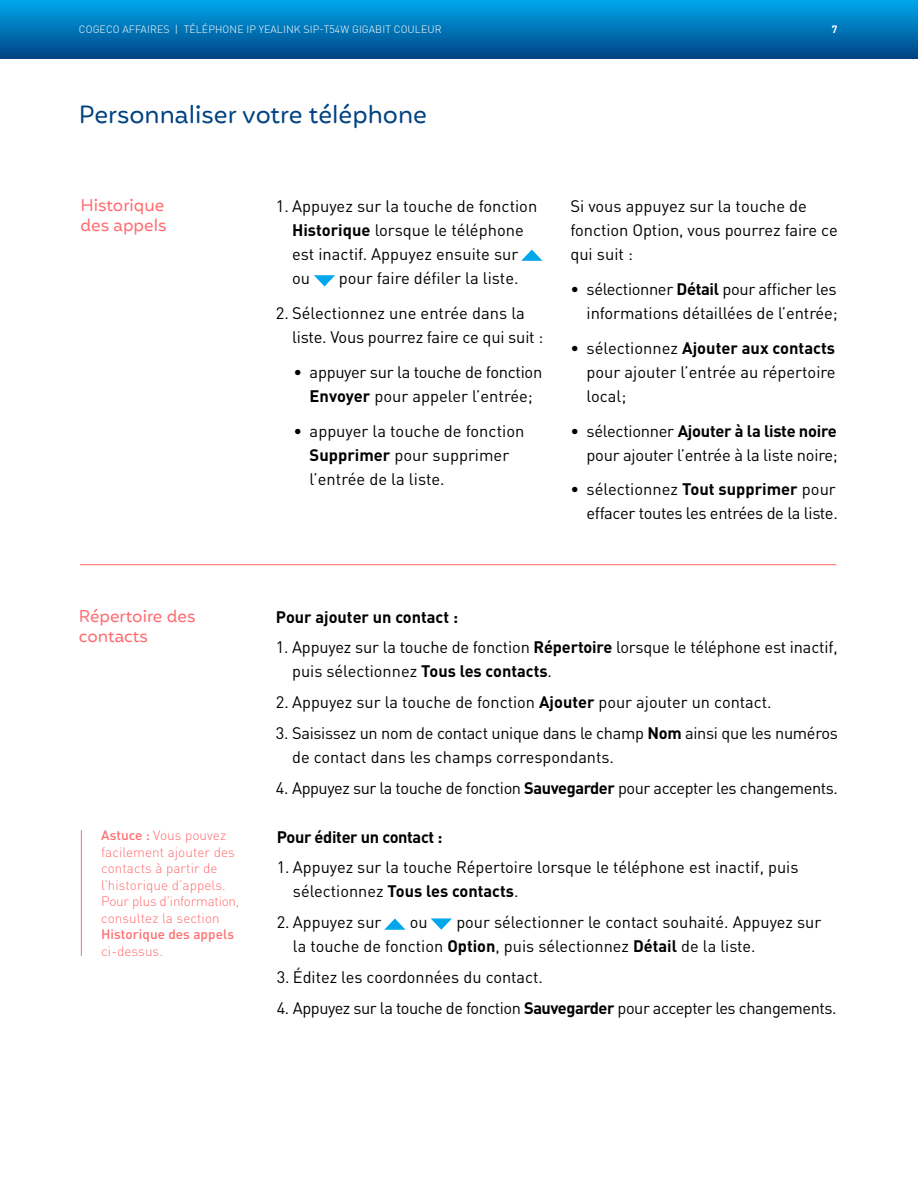
<style>
.page{position:relative;width:918px;height:1188px;background:#fff}
.page>*{position:absolute;margin:0;border:0;box-sizing:border-box;transform-origin:0 0}
.t1{font:24px "Mohr Rounded";color:#004282}
.t2{font:16.5px/24px "DIN Pro";letter-spacing:-.005em;color:#000}
.t3{font:16.5px/24px "DIN Pro";letter-spacing:-.025em;color:#000;text-align:right}
.t4{font:16.5px "DIN Pro";letter-spacing:-.03em;color:#000}
.t5{font:16.5px/19.5px "Mohr Rounded";color:#ff6c6f}
.t6{font:700 16.5px "DIN Pro";color:#000}
.t7{font:700 16.5px "DIN Pro";letter-spacing:-.02em;color:#000}
.t8{font:300 13.5px/16.5px "DIN Pro";letter-spacing:.005em;color:#ff6c6f}
.t9{font:500 13.5px "DIN Pro";letter-spacing:.005em;color:#ff6c6f}
.t10{font:300 10.5px "DIN Pro";letter-spacing:.01em;color:#fff}
.t11{font:700 10.5px "DIN Pro";color:#fff}
.s1{font-weight:700}
.s2{font-weight:500}
</style>
<div class="page">
<div style="left:0;top:0;width:918px;height:58px;background:linear-gradient(to bottom,#00a7eb,#004686)"></div>
<svg style="left:521px;top:250px;width:21px;height:11px"></svg>
<svg style="left:314px;top:275px;width:21px;height:11px"></svg>
<hr style="left:80px;top:564px;width:756px;height:1px;background:#ff6c6f">
<svg style="left:384px;top:918px;width:22px;height:12px"></svg>
<svg style="left:431px;top:918px;width:21px;height:12px"></svg>
<hr style="left:81px;top:830px;width:1px;height:126px;background:#ff6c6f">
<p class="t10" style="left:79px;top:22px;width:364px">COGECO AFFAIRES | TÉLÉPHONE IP YEALINK SIP-T54W GIGABIT COULEUR</p>
<p class="t11" style="left:832px;top:22px;width:7px">7</p>
<h1 class="t1" style="left:79px;top:100px;width:350px">Personnaliser votre téléphone</h1>
<p class="t5" style="left:80px;top:196px;width:88px">Historique des appels</p>
<p class="t2" style="left:292px;top:194px;width:247px;text-indent:-16px">1. Appuyez sur la touche de fonction<br><span class="s1">Historique</span> lorsque le téléphone est inactif. Appuyez ensuite sur ou</p>
<p class="t2" style="left:339px;top:266px;width:181px">pour faire défiler la liste.</p>
<p class="t2" style="left:292px;top:300px;width:253px;text-indent:-16px">2. Sélectionnez une entrée dans la liste. Vous pourrez faire ce qui suit :</p>
<p class="t2" style="left:293px;top:359px;width:250px;text-align:center">• appuyer sur la touche de fonction<br><span class="s1">Envoyer</span> pour appeler l’entrée;</p>
<p class="t2" style="left:310px;top:418px;width:216px;text-indent:-16px">• appuyer la touche de fonction<br><span class="s1">Supprimer</span> pour supprimer l’entrée de la liste.</p>
<p class="t2" style="left:570px;top:194px;width:269px">Si vous appuyez sur la touche de fonction Option, vous pourrez faire ce qui suit :</p>
<p class="t3" style="left:570px;top:276px;width:269px">• sélectionner <span class="s1">Détail</span> pour afficher les informations détaillées de l’entrée;</p>
<p class="t2" style="left:587px;top:335px;width:251px;text-align:justify;text-indent:-16px">• sélectionnez <span class="s1">Ajouter aux contacts </span>pour ajouter l’entrée au répertoire local;</p>
<p class="t2" style="left:570px;top:418px;width:269px;text-align:right">• sélectionner <span class="s1">Ajouter à la liste noire </span>pour ajouter l’entrée à la liste noire;</p>
<p class="t2" style="left:570px;top:477px;width:269px;text-align:right">• sélectionnez <span class="s1">Tout supprimer</span> pour effacer toutes les entrées de la liste.</p>
<p class="t5" style="left:79px;top:607px;width:118px">Répertoire des contacts</p>
<p class="t6" style="left:276px;top:606px;width:184px">Pour ajouter un contact :</p>
<p class="t2" style="left:292px;top:635px;width:547px;text-indent:-16px">1. Appuyez sur la touche de fonction <span class="s1">Répertoire</span> lorsque le téléphone est inactif, puis sélectionnez <span class="s1">Tous les contacts</span>.</p>
<p class="t2" style="left:276px;top:690px;width:497px">2. Appuyez sur la touche de fonction <span class="s1">Ajouter</span> pour ajouter un contact.</p>
<p class="t2" style="left:292px;top:720px;width:547px;text-indent:-16px">3. Saisissez un nom de contact unique dans le champ <span class="s1">Nom</span> ainsi que les numéros de contact dans les champs correspondants.</p>
<p class="t3" style="left:276px;top:775px;width:563px">4. Appuyez sur la touche de fonction <span class="s1">Sauvegarder</span> pour accepter les changements.</p>
<p class="t7" style="left:277px;top:826px;width:167px">Pour éditer un contact :</p>
<p class="t2" style="left:293px;top:855px;width:507px;text-indent:-16px">1. Appuyez sur la touche Répertoire lorsque le téléphone est inactif, puis sélectionnez <span class="s1">Tous les contacts</span>.</p>
<p class="t2" style="left:277px;top:910px;width:106px">2. Appuyez sur</p>
<p class="t2" style="left:410px;top:910px;width:19px">ou</p>
<p class="t8" style="left:101px;top:827px;width:140px"><span class="s2">Astuce :</span> Vous pouvez facilement ajouter des contacts à partir de l’historique d’appels.<br>Pour plus d’information, consultez la section</p>
<p class="t9" style="left:101px;top:925px;width:134px">Historique des appels</p>
<p class="t8" style="left:101px;top:942px;width:63px">ci-dessus.</p>
<p class="t2" style="left:293px;top:910px;width:530px;text-indent:163px">pour sélectionner le contact souhaité. Appuyez sur la touche de fonction <span class="s1">Option</span>, puis sélectionnez <span class="s1">Détail</span> de la liste.</p>
<p class="t2" style="left:277px;top:964px;width:268px">3. Éditez les coordonnées du contact.</p>
<p class="t4" style="left:277px;top:997px;width:561px">4. Appuyez sur la touche de fonction <span class="s1">Sauvegarder</span> pour accepter les changements.</p>
</div>
